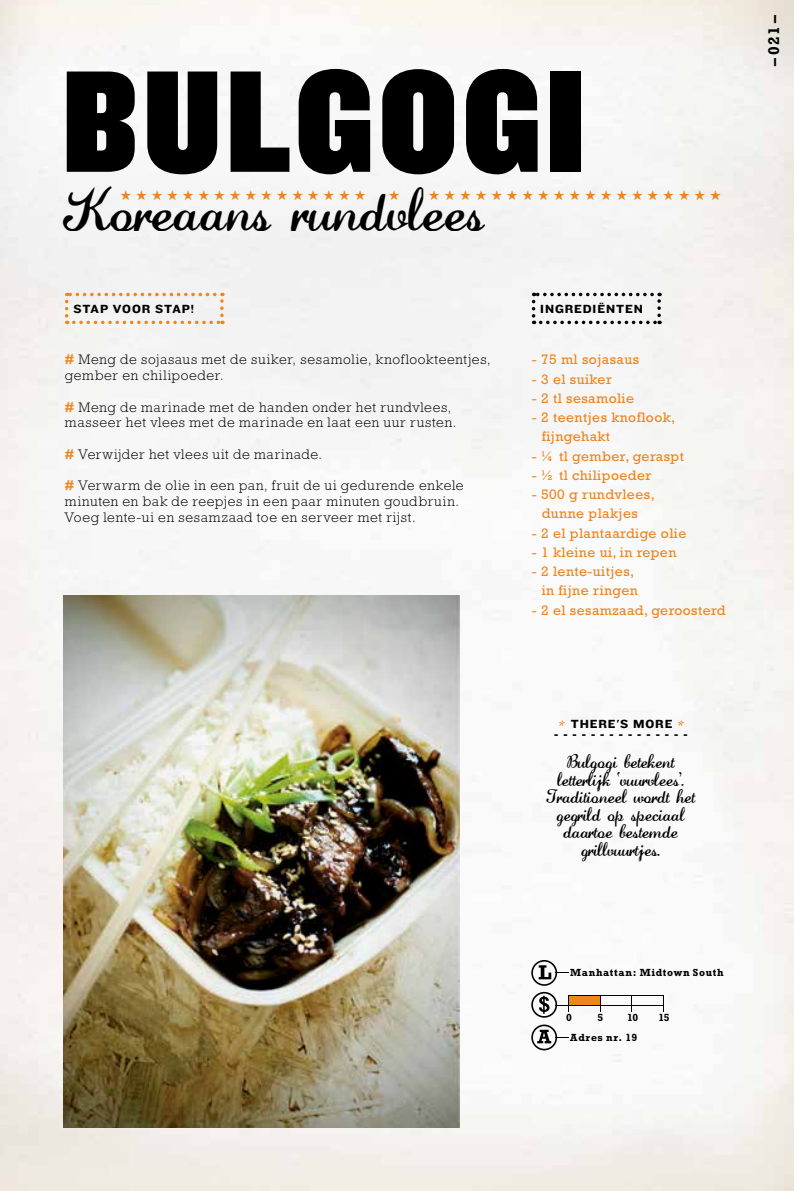
<style>
.page{position:relative;width:794px;height:1191px;background:#fff}
.page>*{position:absolute;margin:0;border:0;box-sizing:border-box;transform-origin:0 0}
.t1{font:150.5px "Knockout HTF90 Ultmt Welterwt";letter-spacing:.04em;color:#000}
.t2{font:43.75px "Lauren Script";color:#000}
.t3{font:700 15.75px "Rockwell";color:#000}
.t4{font:300 14px/15.8px "Rockwell";letter-spacing:.045em;color:#000}
.t5{font:14px/19.2px "Rockwell";letter-spacing:.03em;color:#ee8620}
.t6{font:14px/17.5px "Lauren Script";color:#000;text-align:center}
.t7{font:14px "Zapf Dingbats ITC";color:#ee8620}
.t8{font:12.25px "Knockout HTF52 Cruiserweight";letter-spacing:.07em;color:#000}
.t9{font:700 12.25px "Rockwell";color:#000}
.t10{font:700 10.5px "Rockwell";letter-spacing:.06em;color:#000}
.s1{font-weight:700;color:#ee8620}
.s2{font-family:"Rockwell";font-style:italic;color:#ee8620}
</style>
<div class="page">
<img style="left:0;top:0;width:794px;height:1191px">
<svg style="left:65px;top:293px;width:159px;height:31px"></svg>
<svg style="left:532px;top:293px;width:129px;height:31px"></svg>
<img style="left:63px;top:596px;width:396px;height:532px">
<div style="left:569px;top:995px;width:32px;height:10px;background:#ee8620"></div>
<svg style="left:531px;top:1024px;width:38px;height:26px"></svg>
<svg style="left:531px;top:960px;width:38px;height:25px"></svg>
<svg style="left:631px;top:996px;width:1px;height:15px"></svg>
<svg style="left:531px;top:992px;width:38px;height:25px"></svg>
<svg style="left:600px;top:996px;width:1px;height:15px"></svg>
<svg style="left:662px;top:996px;width:1px;height:15px"></svg>
<hr style="left:568px;top:995px;width:95px;height:1px;background:#000">
<hr style="left:569px;top:1004px;width:94px;height:1px;background:#000">
<h1 class="t1" style="left:63px;top:41px;width:523px">Bulgogi</h1>
<h2 class="t2" style="left:63px;top:182px;width:423px">Koreaans rundvlees</h2>
<p class="t7" style="left:120px;top:188px;width:247px">★★★★★★★★★★★★★★★★</p>
<p class="t7" style="left:388px;top:188px;width:334px">★ ★★★★★★★★★★★★★★★★★★★</p>
<p class="t8" style="left:73px;top:302px;width:122px">STAP VOOR STAP!</p>
<p class="t4" style="left:65px;top:352px;width:427px"><span class="s1">#</span> Meng de sojasaus met de suiker, sesamolie, knoflookteentjes, gember en chilipoeder.</p>
<p class="t4" style="left:65px;top:399px;width:393px"><span class="s1">#</span> Meng de marinade met de handen onder het rundvlees, masseer het vlees met de marinade en laat een uur rusten.</p>
<p class="t4" style="left:65px;top:446px;width:259px"><span class="s1">#</span> Verwijder het vlees uit de marinade.</p>
<p class="t4" style="left:65px;top:478px;width:400px"><span class="s1">#</span> Verwarm de olie in een pan, fruit de ui gedurende enkele minuten en bak de reepjes in een paar minuten goudbruin.<br>Voeg lente-ui en sesamzaad toe en serveer met rijst.</p>
<p class="t8" style="left:540px;top:302px;width:104px">INGREDIËNTEN</p>
<p class="t5" style="left:532px;top:350px;width:109px">- 75 ml sojasaus</p>
<p class="t5" style="left:532px;top:369px;width:82px">- 3 el suiker</p>
<p class="t5" style="left:532px;top:388px;width:104px">- 2 tl sesamolie</p>
<p class="t5" style="left:542px;top:408px;width:135px;text-indent:-10px">- 2 teentjes knoflook, fijngehakt</p>
<p class="t5" style="left:532px;top:446px;width:154px">- ¼ tl gember, geraspt</p>
<p class="t5" style="left:532px;top:465px;width:121px">- ½ tl chilipoeder</p>
<p class="t5" style="left:532px;top:485px;width:124px;text-align:center">- 500 g rundvlees, dunne plakjes</p>
<p class="t5" style="left:532px;top:523px;width:156px">- 2 el plantaardige olie</p>
<p class="t5" style="left:532px;top:542px;width:146px">- 1 kleine ui, in repen</p>
<p class="t5" style="left:532px;top:562px;width:108px;text-align:right">- 2 lente-uitjes, in fijne ringen</p>
<p class="t5" style="left:532px;top:600px;width:195px">- 2 el sesamzaad, geroosterd</p>
<p class="t8" style="left:558px;top:717px;width:127px"><span class="s2">*</span> THERE'S MORE <span class="s2">*</span></p>
<p class="t9" style="left:554px;top:726px;width:135px">- - - - - - - - - - - - - - -</p>
<p class="t6" style="left:546px;top:754px;width:150px">Bulgogi betekent letterlijk ‘vuurvlees’.<br>Traditioneel wordt het gegrild op speciaal daartoe bestemde grillvuurtjes.</p>
<p class="t3" style="left:764px;top:66px;width:52px;rotate:-90deg">–021–</p>
<p class="t10" style="left:570px;top:966px;width:155px">Manhattan: Midtown South</p>
<p class="t10" style="left:566px;top:1011px;width:7px">0</p>
<p class="t10" style="left:597px;top:1011px;width:7px">5</p>
<p class="t10" style="left:627px;top:1011px;width:13px">10</p>
<p class="t10" style="left:658px;top:1011px;width:13px">15</p>
<p class="t10" style="left:570px;top:1031px;width:69px">Adres nr. 19</p>
</div>
